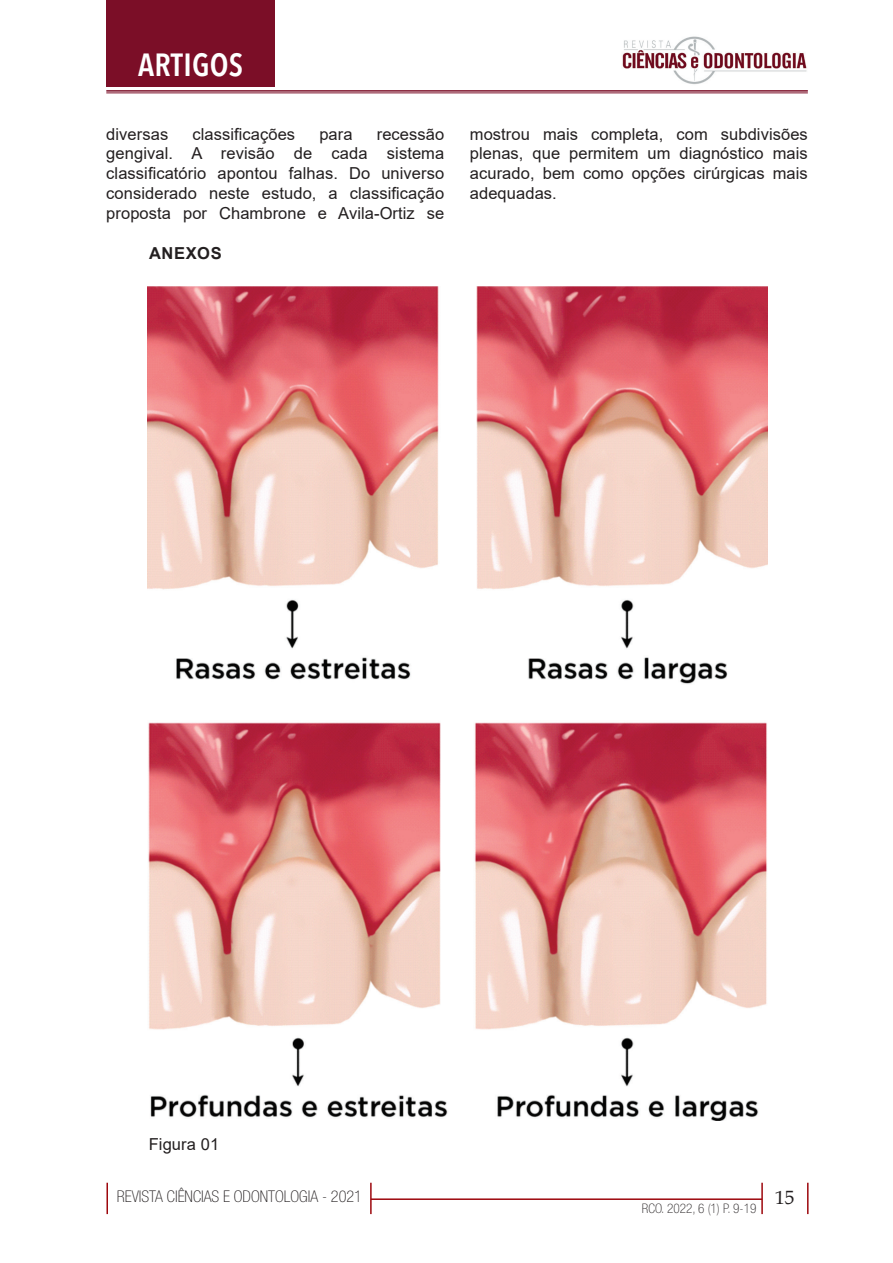
<style>
.page{position:relative;width:893px;height:1263px;background:#fff}
.page>*{position:absolute;margin:0;border:0;box-sizing:border-box;transform-origin:0 0}
.t1{font:600 condensed 31.8px "Avenir Next LT Pro";letter-spacing:.01em;color:#fff}
.t2{font:19.2px "Book Antiqua";color:#231f20}
.t3{font:16.5px/19.8px "Arial";letter-spacing:.005em;color:#231f20;text-align:justify}
.t4{font:700 16.5px "Arial";letter-spacing:.035em;color:#231f20}
.t5{font:100 condensed 16.2px "Helvetica Neue LT Std";color:#231f20}
.t6{font:100 condensed 13.2px "Helvetica Neue LT Std";color:#231f20}
</style>
<div class="page">
<hr style="left:807px;top:1183px;width:1px;height:31px;background:#9d070d">
<hr style="left:106px;top:1183px;width:2px;height:31px;background:#9d070d">
<hr style="left:370px;top:1183px;width:2px;height:31px;background:#9d070d">
<hr style="left:761px;top:1183px;width:2px;height:31px;background:#9d070d">
<hr style="left:371px;top:1198px;width:391px;height:2px;background:#9d070d">
<img style="left:622px;top:36px;width:185px;height:48px">
<div style="left:106px;top:0;width:169px;height:86px;background:#7b0e27"></div>
<hr style="left:106px;top:90px;width:702px;height:2px;background:#7b0e27">
<hr style="left:106px;top:93px;width:702px;height:1px;background:#7b0e27">
<img style="left:147px;top:287px;width:620px;height:834px">
<h1 class="t1" style="left:138px;top:46px;width:107px">ARTIGOS</h1>
<p class="t3" style="left:106px;top:124px;width:64px">diversas</p>
<p class="t3" style="left:192px;top:124px;width:104px">classificações</p>
<p class="t3" style="left:319px;top:124px;width:35px">para</p>
<p class="t3" style="left:106px;top:124px;width:339px;text-indent:270px">recessão gengival. A revisão de cada sistema classificatório apontou falhas. Do universo considerado neste estudo, a classificação proposta por Chambrone e Avila-Ortiz se</p>
<p class="t3" style="left:470px;top:124px;width:339px">mostrou mais completa, com subdivisões plenas, que permitem um diagnóstico mais acurado, bem como opções cirúrgicas mais adequadas.</p>
<p class="t4" style="left:149px;top:241px;width:74px">ANEXOS</p>
<p class="t3" style="left:149px;top:1134px;width:72px">Figura 01</p>
<p class="t5" style="left:117px;top:1187px;width:247px">REVISTA CIÊNCIAS E ODONTOLOGIA - 2021</p>
<p class="t2" style="left:775px;top:1184px;width:21px">15</p>
<p class="t6" style="left:642px;top:1201px;width:116px">RCO. 2022, 6 (1) P. 9-19</p>
</div>
